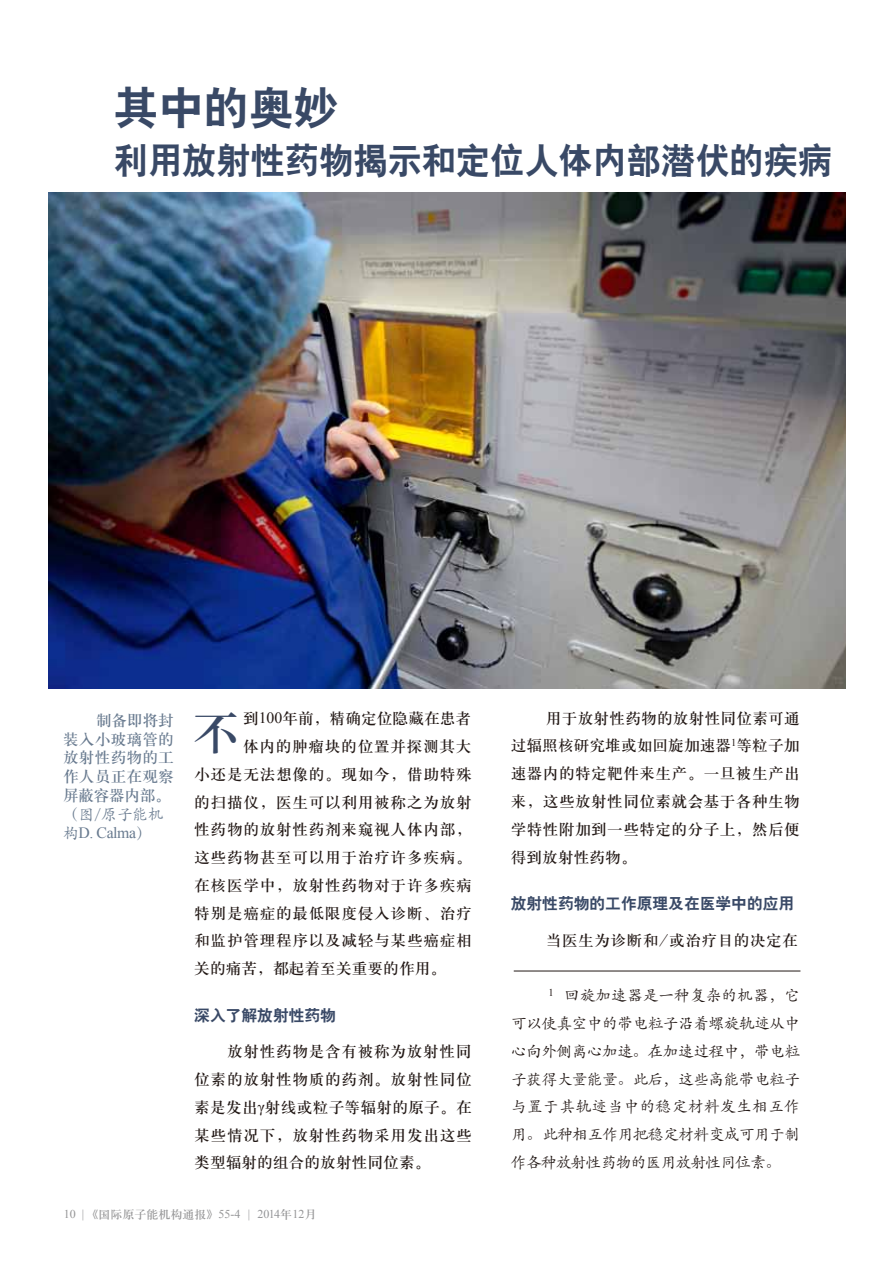
<style>
.page{position:relative;width:893px;height:1263px;background:#fff}
.page>*{position:absolute;margin:0;border:0;box-sizing:border-box;transform-origin:0 0}
.t1{font:46.5px "H Ya 3 gj";color:#394966}
.t2{font:45px "H Yb 2 gj";color:#394966}
.t3{font:36px "H Yb 2 gj";color:#394966;scale:.95 1}
.t4{font:15.75px/27.8px "H Ya 3 gj";letter-spacing:.04em;color:#221815;text-align:justify}
.t5{font:15.75px/27.8px "ST Kaiti";letter-spacing:-.04em;color:#221815;text-align:justify}
.t6{font:15.75px/18.9px "H Ya 3 gj";letter-spacing:.005em;color:#687a8f;text-align:justify}
.t7{font:15.75px "H Ya 3 gj";color:#221815}
.t8{font:15.75px "H Yb 2 gj";color:#394966}
.t9{font:15.75px "Times New Roman";letter-spacing:-.025em;color:#687a8f}
.t10{font:15.75px "ST Kaiti";color:#687a8f}
.t11{font:12px "H Ya 3 gj";color:#949495}
.s1{font-family:"ST Kaiti"}
.s2{font-family:"Times New Roman"}
.s3{font-family:"Times New Roman";color:#939497}
</style>
<div class="page">
<hr style="left:514px;top:971px;width:286px;height:1px;background:#221815">
<img style="left:49px;top:192px;width:796px;height:497px">
<h2 class="t2" style="left:114px;top:85px;width:227px">其中的奥妙</h2>
<h3 class="t3" style="left:114px;top:142px;width:757px">利用放射性药物揭示和定位人体内部潜伏的疾病</h3>
<p class="t6" style="left:63px;top:710px;width:112px;text-indent:33px">制备即将封装入小玻璃管的放射性药物的工作人员正在观察屏蔽容器内部。</p>
<p class="t10" style="left:63px;top:804px;width:102px">（图/原子能机</p>
<p class="t9" style="left:63px;top:822px;width:90px"><span class="s1">构</span>D. Calma<span class="s1">）</span></p>
<p class="t7" style="left:243px;top:711px;width:230px">到<span class="s2">100</span>年前，精确定位隐藏在患者</p>
<p class="t4" style="left:243px;top:732px;width:230px">体内的肿瘤块的位置并探测其大</p>
<p class="t4" style="left:194px;top:760px;width:279px">小还是无法想像的。现如今，借助特殊</p>
<p class="t4" style="left:194px;top:788px;width:279px">的扫描仪，医生可以利用被称之为放射</p>
<p class="t4" style="left:194px;top:816px;width:279px">性药物的放射性药剂来窥视人体内部，</p>
<p class="t4" style="left:194px;top:843px;width:279px">这些药物甚至可以用于治疗许多疾病。</p>
<p class="t4" style="left:194px;top:871px;width:279px">在核医学中，放射性药物对于许多疾病</p>
<p class="t4" style="left:194px;top:899px;width:279px">特别是癌症的最低限度侵入诊断、治疗</p>
<p class="t4" style="left:194px;top:927px;width:279px">和监护管理程序以及减轻与某些癌症相</p>
<p class="t7" style="left:194px;top:960px;width:253px">关的痛苦，都起着至关重要的作用。</p>
<p class="t8" style="left:194px;top:1007px;width:143px">深入了解放射性药物</p>
<p class="t4" style="left:194px;top:1038px;width:279px;text-indent:33px">放射性药物是含有被称为放射性同位素的放射性物质的药剂。放射性同位素是发出<span class="s2">γ</span>射线或粒子等辐射的原子。在某些情况下，放射性药物采用发出这些类型辐射的组合的放射性同位素。</p>
<h1 class="t1" style="left:193px;top:709px;width:48px">不</h1>
<p class="t4" style="left:511px;top:704px;width:291px;text-indent:35px">用于放射性药物的放射性同位素可通过辐照核研究堆或如回旋加速器<sup>1</sup>等粒子加速器内的特定靶件来生产。一旦被生产出来，这些放射性同位素就会基于各种生物学特性附加到一些特定的分子上，然后便得到放射性药物。</p>
<p class="t8" style="left:511px;top:895px;width:285px">放射性药物的工作原理及在医学中的应用</p>
<p class="t4" style="left:546px;top:926px;width:254px">当医生为诊断和/或治疗目的决定在</p>
<p class="t5" style="left:511px;top:981px;width:291px;text-indent:38px"><sup>1</sup> 回旋加速器是一种复杂的机器，它可以使真空中的带电粒子沿着螺旋轨迹从中心向外侧离心加速。在加速过程中，带电粒子获得大量能量。此后，这些高能带电粒子与置于其轨迹当中的稳定材料发生相互作用。此种相互作用把稳定材料变成可用于制作各种放射性药物的医用放射性同位素。</p>
<p class="t11" style="left:64px;top:1209px;width:254px"><span class="s2">10 |</span> 《国际原子能机构通报》<span class="s2">55-</span><span class="s3">4 | 2014</span>年<span class="s2">12</span>月</p>
</div>
